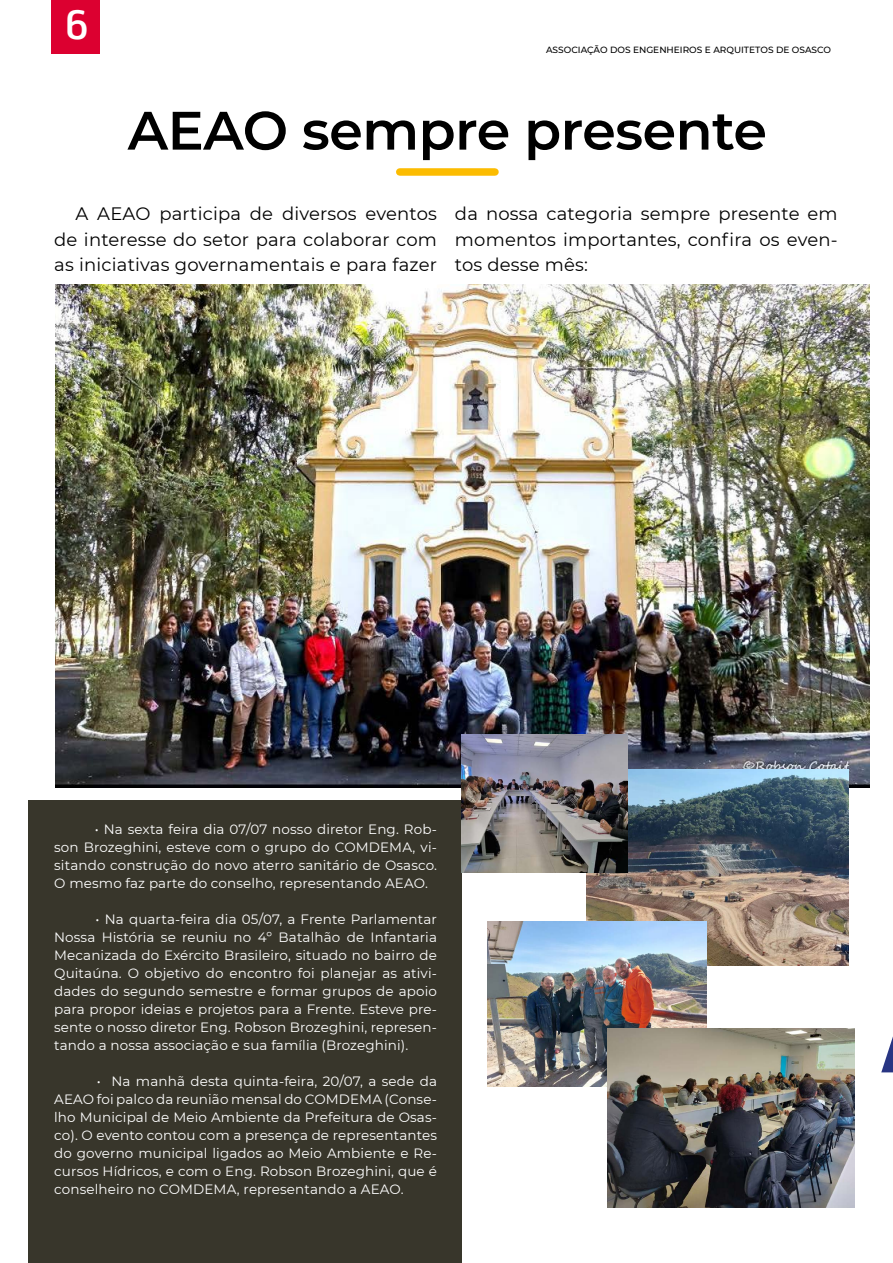
<style>
.page{position:relative;width:893px;height:1263px;background:#fff}
.page>*{position:absolute;margin:0;border:0;box-sizing:border-box;transform-origin:0 0}
.t1{font:600 54px "Montserrat";letter-spacing:-.01em;color:#000}
.t2{font:38.85px "Hermes";color:#fff}
.t3{font:18px/25.5px "Montserrat";letter-spacing:.01em;color:#000;text-align:justify}
.t4{font:13.5px/18px "Montserrat";letter-spacing:.01em;color:#fff;text-align:justify}
.t5{font:500 9px "Montserrat";color:#000}
</style>
<div class="page">
<div style="left:28px;top:800px;width:433px;height:463px;background:#38362b"></div>
<div style="left:400px;top:168px;width:95px;height:8px;background:#fcbc00"></div>
<svg style="left:881px;top:1036px;width:12px;height:36px"></svg>
<img style="left:55px;top:285px;width:814px;height:502px">
<img style="left:587px;top:770px;width:261px;height:196px">
<img style="left:487px;top:922px;width:220px;height:165px">
<img style="left:607px;top:1028px;width:248px;height:180px">
<img style="left:461px;top:735px;width:166px;height:138px">
<div style="left:51px;top:0;width:48px;height:54px;background:#dc0030"></div>
<h2 class="t2" style="left:65px;top:0;width:25px">6</h2>
<p class="t5" style="left:546px;top:44px;width:287px">ASSOCIAÇÃO DOS ENGENHEIROS E ARQUITETOS DE OSASCO</p>
<h1 class="t1" style="left:128px;top:92px;width:641px">AEAO sempre presente</h1>
<h3 class="t3" style="left:54px;top:200px;width:384px;text-indent:21px">A AEAO participa de diversos eventos de interesse do setor para colaborar com as iniciativas governamentais e para fazer</h3>
<h3 class="t3" style="left:455px;top:200px;width:384px">da nossa categoria sempre presente em momentos importantes, confira os even&shy;tos desse mês:</h3>
<p class="t4" style="left:54px;top:819px;width:384px;text-indent:41px">• Na sexta feira dia 07/07 nosso diretor Eng. Rob&shy;son Brozeghini, esteve com o grupo do COMDEMA, vi&shy;sitando construção do novo aterro sanitário de Osasco.<br>O mesmo faz parte do conselho, representando AEAO.</p>
<p class="t4" style="left:54px;top:909px;width:384px;text-indent:41px">• Na quarta-feira dia 05/07, a Frente Parlamentar Nossa História se reuniu no 4º Batalhão de Infantaria Mecanizada do Exército Brasileiro, situado no bairro de Quitaúna. O objetivo do encontro foi planejar as ativi&shy;dades do segundo semestre e formar grupos de apoio para propor ideias e projetos para a Frente. Esteve pre&shy;sente o nosso diretor Eng. Robson Brozeghini, represen&shy;tando a nossa associação e sua família (Brozeghini).</p>
<p class="t4" style="left:54px;top:1071px;width:384px;text-indent:42px">• Na manhã desta quinta-feira, 20/07, a sede da AEAO foi palco da reunião mensal do COMDEMA (Conse&shy;lho Municipal de Meio Ambiente da Prefeitura de Osas&shy;co). O evento contou com a presença de representantes do governo municipal ligados ao Meio Ambiente e Re&shy;cursos Hídricos, e com o Eng. Robson Brozeghini, que é conselheiro no COMDEMA, representando a AEAO.</p>
</div>
